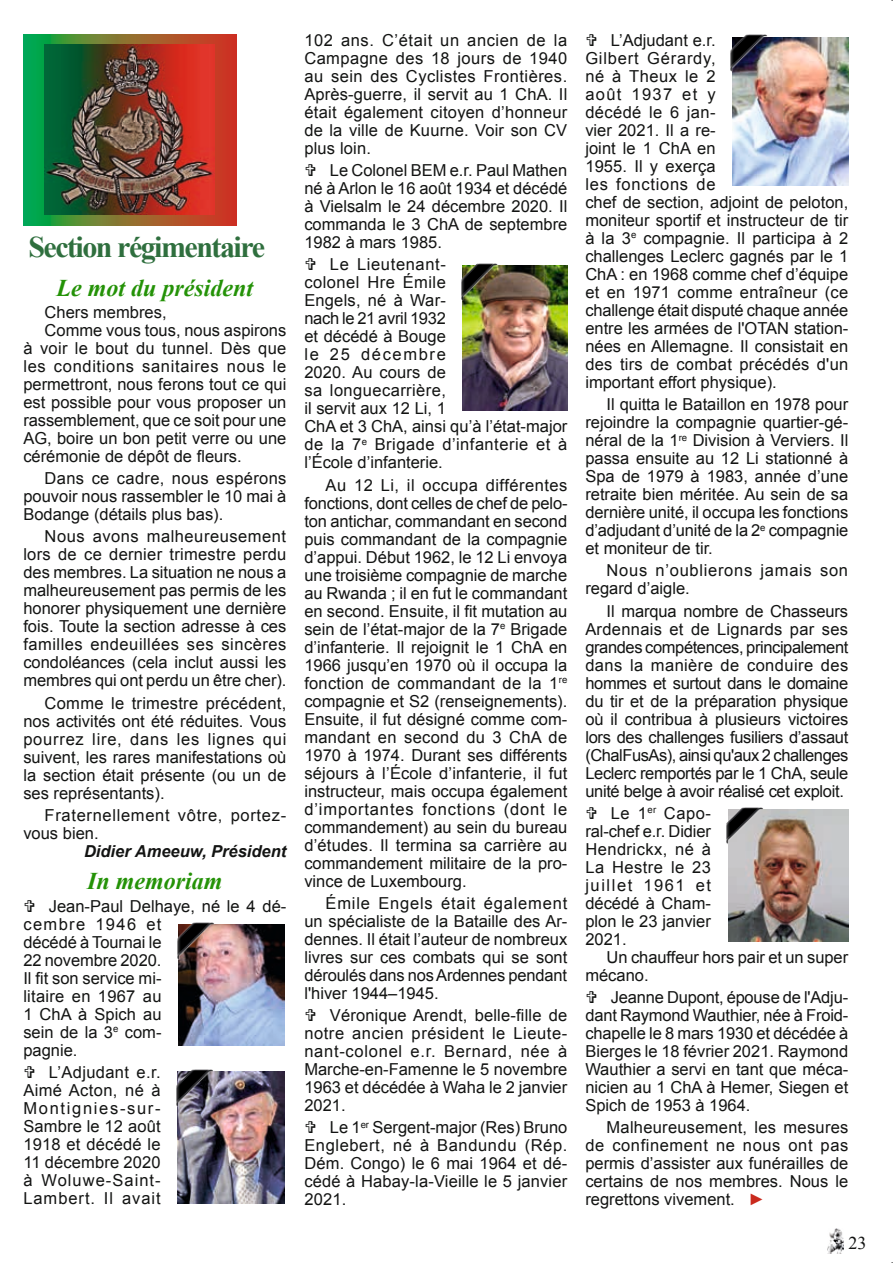
<style>
.page{position:relative;width:893px;height:1263px;background:#fff}
.page>*{position:absolute;margin:0;border:0;box-sizing:border-box;transform-origin:0 0}
.t1{font:700 30px "Times New Roman";letter-spacing:-.05em;color:#2f6f3e}
.t2{font:italic 700 24px "Times New Roman";color:#249207}
.t3{font:18px "Times New Roman";color:#131413}
.t4{font:16.5px/18px "Arial";color:#131413;text-align:justify}
.t5{font:16.5px/18px "Arial";letter-spacing:.04em;color:#131413}
.t6{font:16.5px/18px "Arial";letter-spacing:.045em;color:#131413}
.t7{font:16.5px "Arial";letter-spacing:.02em;color:#131413}
.t8{font:italic 700 16.5px "Arial";color:#131413}
.s1{font-style:italic;color:#ca2a1e}
</style>
<div class="page">
<img style="left:827px;top:1229px;width:16px;height:25px">
<svg style="left:23px;top:34px;width:213px;height:191px;background:#6c6d36"></svg>
<img style="left:45px;top:45px;width:170px;height:170px">
<img style="left:179px;top:924px;width:105px;height:122px">
<img style="left:177px;top:922px;width:63px;height:63px">
<img style="left:178px;top:1072px;width:106px;height:131px">
<img style="left:176px;top:1069px;width:63px;height:63px">
<img style="left:463px;top:266px;width:105px;height:144px">
<img style="left:461px;top:263px;width:63px;height:63px">
<img style="left:733px;top:37px;width:116px;height:149px">
<img style="left:730px;top:34px;width:64px;height:63px">
<img style="left:728px;top:809px;width:121px;height:132px">
<img style="left:726px;top:807px;width:63px;height:63px">
<h1 class="t1" style="left:28px;top:225px;width:238px">Section régimentaire</h1>
<h2 class="t2" style="left:57px;top:271px;width:198px">Le mot du président</h2>
<p class="t4" style="left:45px;top:303px;width:123px">Chers membres,</p>
<p class="t4" style="left:45px;top:321px;width:243px">Comme vous tous, nous aspirons</p>
<p class="t7" style="left:23px;top:337px;width:265px">à voir le bout du tunnel. Dès que</p>
<p class="t5" style="left:23px;top:357px;width:264px">les conditions sanitaires nous le</p>
<p class="t4" style="left:23px;top:375px;width:264px">permettront, nous ferons tout ce qui</p>
<p class="t4" style="left:23px;top:393px;width:264px">est possible pour vous proposer un</p>
<p class="t4" style="left:23px;top:411px;width:264px">rassemblement, que ce soit pour une</p>
<p class="t4" style="left:23px;top:429px;width:264px">AG, boire un bon petit verre ou une</p>
<p class="t4" style="left:23px;top:447px;width:220px">cérémonie de dépôt de fleurs.</p>
<p class="t4" style="left:23px;top:469px;width:265px;text-indent:21px">Dans ce cadre, nous espérons pouvoir nous rassembler le 10 mai à Bodange (détails plus bas).</p>
<p class="t4" style="left:23px;top:527px;width:265px;text-indent:21px">Nous avons malheureusement lors de ce dernier trimestre perdu des membres. La situation ne nous a malheureusement pas permis de les honorer physiquement une dernière fois. Toute la section adresse à ces familles endeuillées ses sincères condoléances (cela inclut aussi les membres qui ont perdu un être cher).</p>
<p class="t4" style="left:23px;top:694px;width:265px;text-indent:21px">Comme le trimestre précédent, nos activités ont été réduites. Vous pourrez lire, dans les lignes qui suivent, les rares manifestations où la section était présente (ou un de ses représentants).</p>
<p class="t5" style="left:23px;top:806px;width:264px;text-indent:21px">Fraternellement vôtre, portez&shy;vous bien.</p>
<p class="t8" style="left:84px;top:840px;width:204px">Didier Ameeuw, Président</p>
<h2 class="t2" style="left:87px;top:864px;width:137px">In memoriam</h2>
<p class="t4" style="left:23px;top:896px;width:264px;text-align:left;text-indent:26px">Jean-Paul Delhaye, né le 4 dé&shy;cembre 1946 et<br>décédé à Tournai le<br>22 novembre 2020.<br>Il fit son service mi-<br>litaire en 1967 au<br>1 ChA à Spich au<br>sein de la 3<sup>e</sup> com-<br>pagnie.</p>
<p class="t4" style="left:23px;top:1063px;width:139px;text-indent:26px">L’Adjudant e.r.<br>Aimé Acton, né à Montignies-sur-Sambre le 12 août 1918 et décédé le 11 décembre 2020 à Woluwe-Saint-Lambert. Il avait</p>
<p class="t4" style="left:304px;top:31px;width:264px">102 ans. C’était un ancien de la Campagne des 18 jours de 1940 au sein des Cyclistes Frontières.<br>Après-guerre, il servit au 1 ChA. Il était également citoyen d’honneur de la ville de Kuurne. Voir son CV plus loin.</p>
<p class="t4" style="left:304px;top:161px;width:264px;text-indent:26px">Le Colonel BEM e.r. Paul Mathen né à Arlon le 16 août 1934 et décédé à Vielsalm le 24 décembre 2020. Il commanda le 3 ChA de septembre 1982 à mars 1985.</p>
<p class="t4" style="left:304px;top:255px;width:265px;text-align:left;text-indent:26px">Le Lieutenant-<br>colonel Hre Émile<br>Engels, né à War-<br>nach le 21 avril 1932<br>et décédé à Bouge<br>le 25 décembre<br>2020. Au cours de<br>sa longuecarrière,<br>il servit aux 12 Li, 1<br>ChA et 3 ChA, ainsi qu’à l’état-major de la 7<sup>e</sup> Brigade d’infanterie et à l’École d’infanterie.</p>
<p class="t4" style="left:304px;top:476px;width:265px;text-indent:21px">Au 12 Li, il occupa différentes fonctions, dont celles de chef de pelo&shy;ton antichar, commandant en second puis commandant de la compagnie d’appui. Début 1962, le 12 Li envoya une troisième compagnie de marche au Rwanda ; il en fut le commandant en second. Ensuite, il fit mutation au sein de l’état-major de la 7<sup>e</sup> Brigade d’infanterie. Il rejoignit le 1 ChA en 1966 jusqu’en 1970 où il occupa la fonction de commandant de la 1<sup>re </sup>compagnie et S2 (renseignements).<br>Ensuite, il fut désigné comme com&shy;mandant en second du 3 ChA de 1970 à 1974. Durant ses différents séjours à l’École d’infanterie, il fut instructeur, mais occupa également d’importantes fonctions (dont le commandement) au sein du bureau d’études. Il termina sa carrière au commandement militaire de la pro&shy;vince de Luxembourg.</p>
<p class="t4" style="left:304px;top:894px;width:264px;text-indent:21px">Émile Engels était également un spécialiste de la Bataille des Ar&shy;dennes. Il était l’auteur de nombreux livres sur ces combats qui se sont déroulés dans nos Ardennes pendant l'hiver 1944–1945.</p>
<p class="t4" style="left:304px;top:1006px;width:265px;text-indent:26px">Véronique Arendt, belle-fille de notre ancien président le Lieute&shy;nant‑colonel e.r. Bernard, née à Marche-en-Famenne le 5 novembre 1963 et décédée à Waha le 2 janvier 2021.</p>
<p class="t4" style="left:304px;top:1118px;width:265px;text-indent:26px">Le 1<sup>er</sup> Sergent-major (Res) Bruno Englebert, né à Bandundu (Rép.<br>Dém. Congo) le 6 mai 1964 et dé&shy;cédé à Habay-la-Vieille le 5 janvier 2021.</p>
<p class="t4" style="left:585px;top:31px;width:265px;text-align:left;text-indent:26px">L’Adjudant e.r.<br>Gilbert Gérardy,<br>né à Theux le 2<br>août 1937 et y<br>décédé le 6 jan-<br>vier 2021. Il a re-<br>joint le 1 ChA en<br>1955. Il y exerça<br>les fonctions de<br>chef de section, adjoint de peloton, moniteur sportif et instructeur de tir à la 3<sup>e</sup> compagnie. Il participa à 2 challenges Leclerc gagnés par le 1<br>ChA : en 1968 comme chef d’équipe et en 1971 comme entraîneur (ce challenge était disputé chaque année entre les armées de l'OTAN station&shy;nées en Allemagne. Il consistait en des tirs de combat précédés d'un important effort physique).</p>
<p class="t4" style="left:585px;top:395px;width:265px;text-indent:21px">Il quitta le Bataillon en 1978 pour rejoindre la compagnie quartier-gé&shy;néral de la 1<sup>re</sup> Division à Verviers. Il passa ensuite au 12 Li stationné à Spa de 1979 à 1983, année d’une retraite bien méritée. Au sein de sa dernière unité, il occupa les fonctions d’adjudant d’unité de la 2<sup>e</sup> compagnie et moniteur de tir.</p>
<p class="t6" style="left:585px;top:561px;width:264px;text-indent:21px">Nous n’oublierons jamais son regard d’aigle.</p>
<p class="t4" style="left:585px;top:602px;width:265px;text-indent:21px">Il marqua nombre de Chasseurs Ardennais et de Lignards par ses grandes compétences, principalement dans la manière de conduire des hommes et surtout dans le domaine du tir et de la préparation physique où il contribua à plusieurs victoires lors des challenges fusiliers d’assaut (ChalFusAs), ainsi qu'aux 2 challenges Leclerc remportés par le 1 ChA, seule unité belge à avoir réalisé cet exploit.</p>
<p class="t4" style="left:585px;top:804px;width:127px;text-indent:25px">Le 1<sup>er</sup> Capo&shy;ral-chef e.r. Didier Hendrickx, né à La Hestre le 23 juillet 1961 et décédé à Cham&shy;plon le 23 janvier 2021.</p>
<p class="t4" style="left:585px;top:948px;width:264px;text-indent:21px">Un chauffeur hors pair et un super mécano.</p>
<p class="t4" style="left:585px;top:988px;width:265px;text-indent:26px">Jeanne Dupont, épouse de l'Adju&shy;dant Raymond Wauthier, née à Froid&shy;chapelle le 8 mars 1930 et décédée à Bierges le 18 février 2021. Raymond Wauthier a servi en tant que méca&shy;nicien au 1 ChA à Hemer, Siegen et Spich de 1953 à 1964.</p>
<p class="t4" style="left:585px;top:1118px;width:265px;text-indent:21px">Malheureusement, les mesures de confinement ne nous ont pas permis d’assister aux funérailles de certains de nos membres. Nous le regrettons vivement. <span class="s1">►</span></p>
<p class="t3" style="left:848px;top:1230px;width:19px">23</p>
</div>
